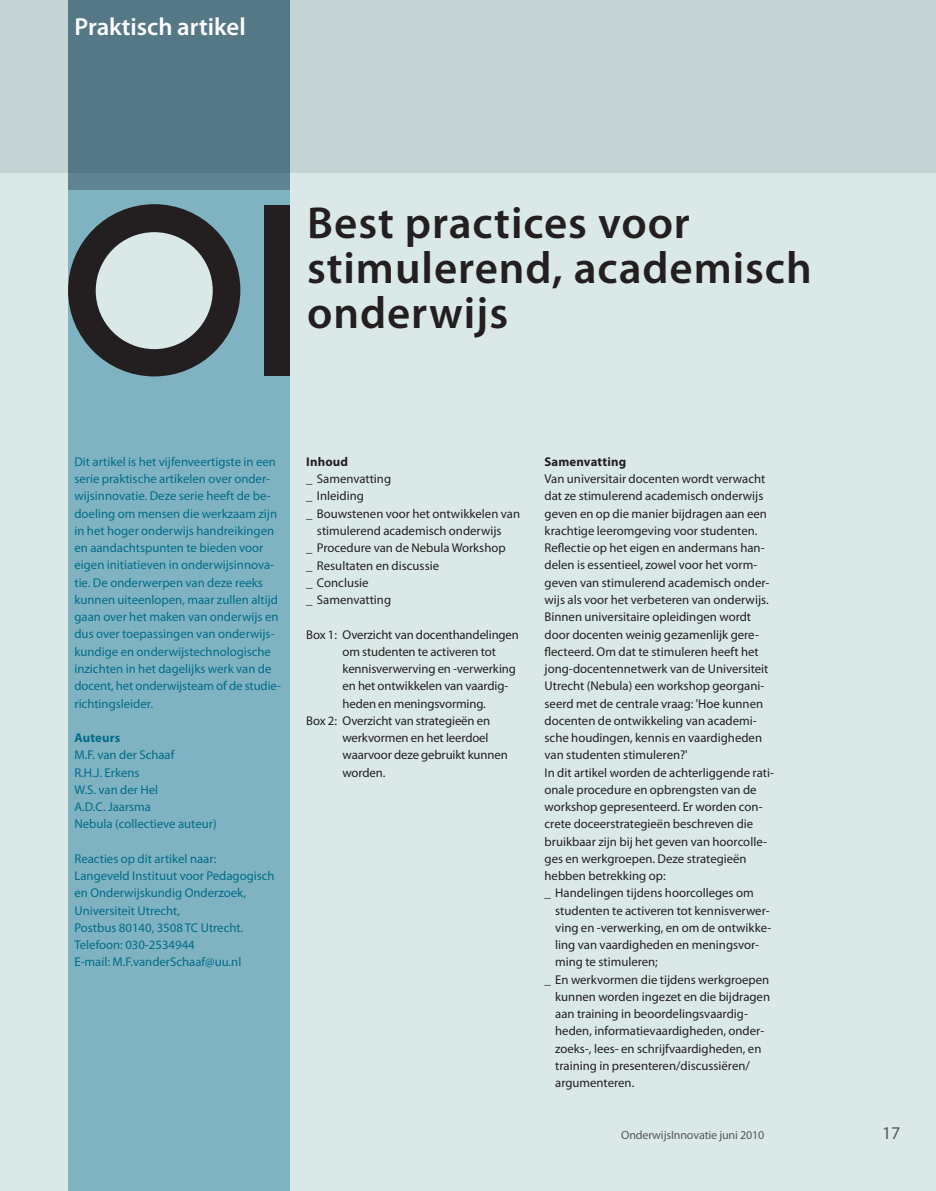
<style>
.page{position:relative;width:936px;height:1191px;background:#fff}
.page>*{position:absolute;margin:0;border:0;box-sizing:border-box;transform-origin:0 0}
.t1{font:600 45px/45px "Myriad Pro";letter-spacing:.02em;color:#231f20}
.t2{font:600 24.75px "Myriad Pro";color:#fff}
.t3{font:18px "Myriad Pro";color:#57585a}
.t4{font:12.75px/17.2px "Myriad Pro";color:#231f20}
.t5{font:12.75px/17.2px "Myriad Pro";color:#006c8a}
.t6{font:700 12.75px "Myriad Pro";letter-spacing:.015em;color:#231f20}
.t7{font:700 12.75px "Myriad Pro";letter-spacing:.015em;color:#006c8a}
.t8{font:12px "Myriad Pro";letter-spacing:-.01em;color:#57585a}
</style>
<div class="page">
<div style="left:0;top:0;width:935px;height:1191px;background:#dae9e7"></div>
<div style="left:0;top:0;width:935px;height:172px;background:#c4d3d3"></div>
<div style="left:69px;top:0;width:221px;height:1191px;background:#80b3c1"></div>
<div style="left:264px;top:205px;width:26px;height:170px;background:#231f20"></div>
<div style="left:68px;top:204px;width:172px;height:172px;background:#231f20;border-radius:50%"></div>
<div style="left:96px;top:232px;width:117px;height:117px;background:#dae9e7;border-radius:50%"></div>
<div style="left:69px;top:0;width:221px;height:190px;background:#547885"></div>
<h2 class="t2" style="left:75px;top:12px;width:173px">Praktisch artikel</h2>
<h1 class="t1" style="left:307px;top:201px;width:506px">Best practices voor stimulerend, academisch onderwijs</h1>
<p class="t5" style="left:74px;top:453px;width:208px">Dit artikel is het vijfenveertigste in een serie praktische artikelen over onder&shy;wijsinnovatie. Deze serie heeft de be&shy;doeling om mensen die werkzaam zijn in het hoger onderwijs handreikingen en aandachtspunten te bieden voor eigen initiatieven in onderwijsinnova&shy;tie. De onderwerpen van deze reeks kunnen uiteenlopen, maar zullen altijd gaan over het maken van onderwijs en dus over toepassingen van onderwijs&shy;kundige en onderwijstechnologische inzichten in het dagelijks werk van de docent, het onderwijsteam of de studie&shy;richtingsleider.</p>
<p class="t7" style="left:74px;top:730px;width:47px">Auteurs</p>
<p class="t5" style="left:74px;top:746px;width:144px">M.F. van der Schaaf<br>R.H.J. Erkens<br>W.S. van der Hel<br>A.D.C. Jaarsma<br>Nebula (collectieve auteur)</p>
<p class="t5" style="left:74px;top:850px;width:202px">Reacties op dit artikel naar:<br>Langeveld Instituut voor Pedagogisch en Onderwijskundig Onderzoek,<br>Universiteit Utrecht,<br>Postbus 80140, 3508 TC Utrecht.<br>Telefoon: 030-2534944<br>E-mail: M.F.vanderSchaaf@uu.nl</p>
<p class="t6" style="left:306px;top:454px;width:43px">Inhoud</p>
<p class="t4" style="left:306px;top:470px;width:86px">_ Samenvatting</p>
<p class="t4" style="left:306px;top:488px;width:59px">_ Inleiding</p>
<p class="t4" style="left:306px;top:505px;width:215px">_ Bouwstenen voor het ontwikkelen van</p>
<p class="t4" style="left:317px;top:522px;width:186px">stimulerend academisch onderwijs</p>
<p class="t4" style="left:306px;top:539px;width:201px">_ Procedure van de Nebula Workshop</p>
<p class="t4" style="left:306px;top:557px;width:134px">_ Resultaten en discussie</p>
<p class="t4" style="left:306px;top:574px;width:64px">_ Conclusie</p>
<p class="t4" style="left:306px;top:591px;width:86px">_ Samenvatting</p>
<p class="t4" style="left:306px;top:626px;width:214px">Box 1: Overzicht van docenthandelingen</p>
<p class="t4" style="left:342px;top:643px;width:155px">om studenten te activeren tot</p>
<p class="t4" style="left:342px;top:660px;width:175px">kennisverwerving en -verwerking</p>
<p class="t4" style="left:342px;top:677px;width:167px">en het ontwikkelen van vaardig-</p>
<p class="t4" style="left:342px;top:695px;width:145px">heden en meningsvorming.</p>
<p class="t4" style="left:306px;top:712px;width:185px">Box 2: Overzicht van strategieën en</p>
<p class="t4" style="left:342px;top:729px;width:148px">werkvormen en het leerdoel</p>
<p class="t4" style="left:342px;top:746px;width:167px">waarvoor deze gebruikt kunnen</p>
<p class="t4" style="left:342px;top:764px;width:44px">worden.</p>
<p class="t6" style="left:544px;top:454px;width:83px">Samenvatting</p>
<p class="t4" style="left:544px;top:470px;width:231px">Van universitair docenten wordt verwacht dat ze stimulerend academisch onderwijs geven en op die manier bijdragen aan een krachtige leeromgeving voor studenten.<br>Reflectie op het eigen en andermans han&shy;delen is essentieel, zowel voor het vorm&shy;geven van stimulerend academisch onder&shy;wijs als voor het verbeteren van onderwijs.<br>Binnen universitaire opleidingen wordt door docenten weinig gezamenlijk gere&shy;flecteerd. Om dat te stimuleren heeft het jong-docentennetwerk van de Universiteit Utrecht (Nebula) een workshop georgani&shy;seerd met de centrale vraag: 'Hoe kunnen docenten de ontwikkeling van academi&shy;sche houdingen, kennis en vaardigheden van studenten stimuleren?'<br>In dit artikel worden de achterliggende rati&shy;onale procedure en opbrengsten van de workshop gepresenteerd. Er worden con&shy;crete doceerstrategieën beschreven die bruikbaar zijn bij het geven van hoorcolle&shy;ges en werkgroepen. Deze strategieën hebben betrekking op:<br>_ Handelingen tijdens hoorcolleges om</p>
<p class="t4" style="left:555px;top:902px;width:216px">studenten te activeren tot kennisverwer-</p>
<p class="t4" style="left:555px;top:919px;width:218px">ving en -verwerking, en om de ontwikke-</p>
<p class="t4" style="left:555px;top:936px;width:205px">ling van vaardigheden en meningsvor-</p>
<p class="t4" style="left:555px;top:953px;width:104px">ming te stimuleren;</p>
<p class="t4" style="left:544px;top:971px;width:226px">_ En werkvormen die tijdens werkgroepen</p>
<p class="t4" style="left:555px;top:988px;width:216px">kunnen worden ingezet en die bijdragen</p>
<p class="t4" style="left:555px;top:1005px;width:194px">aan training in beoordelingsvaardig-</p>
<p class="t4" style="left:555px;top:1022px;width:210px">heden, informatievaardigheden, onder-</p>
<p class="t4" style="left:555px;top:1040px;width:208px">zoeks-, lees- en schrijfvaardigheden, en</p>
<p class="t4" style="left:555px;top:1057px;width:196px">training in presenteren/discussiëren/</p>
<p class="t4" style="left:555px;top:1074px;width:81px">argumenteren.</p>
<p class="t8" style="left:621px;top:1128px;width:145px">OnderwijsInnovatie juni 2010</p>
<h3 class="t3" style="left:882px;top:1123px;width:20px">17</h3>
</div>
